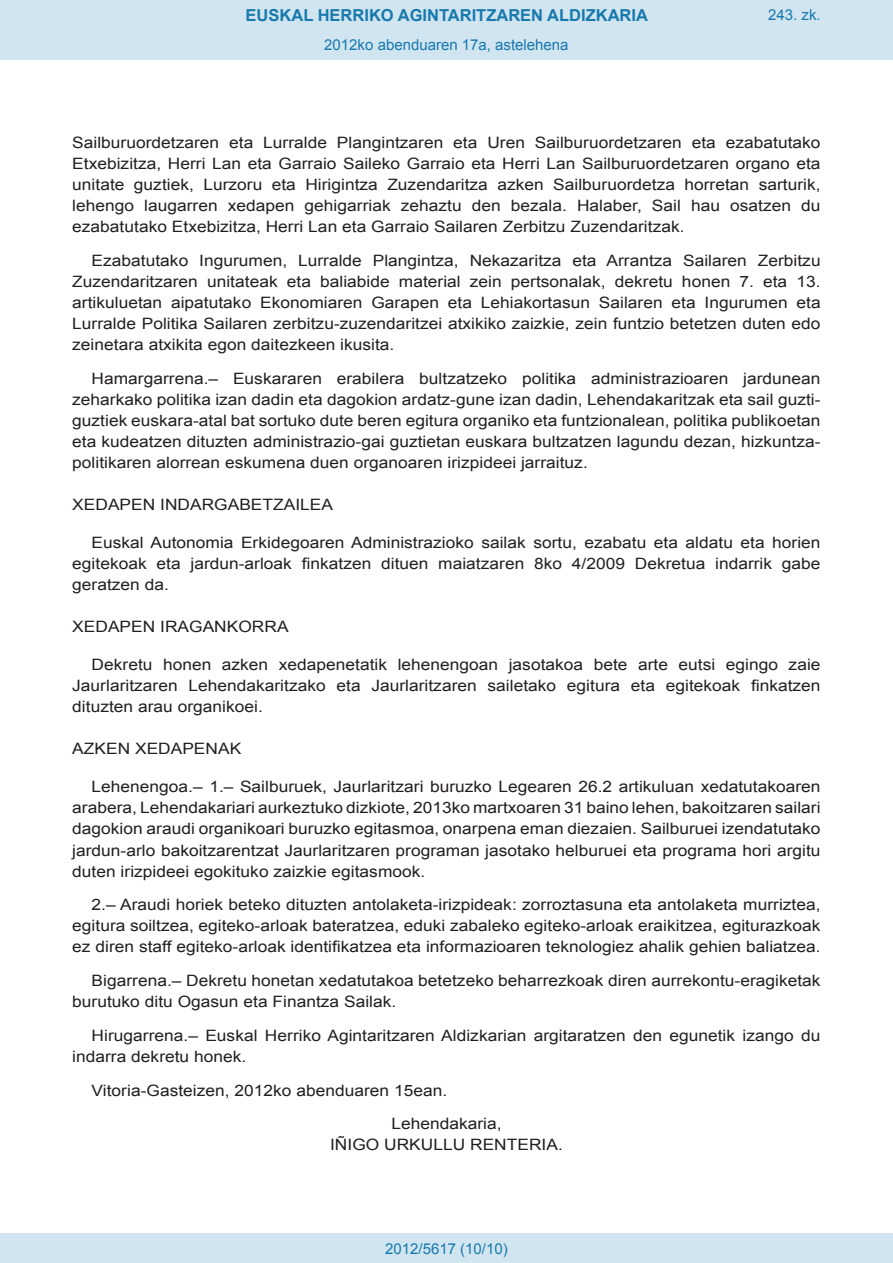
<style>
.page{position:relative;width:893px;height:1263px;background:#fff}
.page>*{position:absolute;margin:0;border:0;box-sizing:border-box;transform-origin:0 0}
.t1{font:700 16.5px "Arial";color:#1879ad}
.BOPVDetalle{font:15.6px/21px "Arial";color:#231f20;text-align:justify;scale:1.11 1}
.BOPVDisposicion{font:15.6px "Arial";color:#231f20;scale:1.11 1}
.BOPVFirmaLugFec{font:15.6px "Arial";color:#231f20;scale:1.11 1}
.BOPVNombreLehen1{font:15.6px "Arial";color:#231f20;scale:1.11 1}
.BOPVPuestoLehen1{font:15.6px "Arial";color:#231f20;scale:1.11 1}
.Paginacion_Centro{font:15px "Arial";color:#1879ad}
</style>
<div class="page">
<div style="left:0;top:0;width:893px;height:60px;background:#d0e5f0"></div>
<div style="left:0;top:1233px;width:893px;height:30px;background:#d0e5f0"></div>
<p class="t1" style="left:246px;top:4px;width:404px">EUSKAL HERRIKO AGINTARITZAREN ALDIZKARIA</p>
<p class="Paginacion_Centro" style="left:324px;top:35px;width:246px">2012ko abenduaren 17a, astelehena</p>
<p class="Paginacion_Centro" style="left:768px;top:5px;width:54px">243. zk.</p>
<p class="BOPVDetalle" style="left:72px;top:132px;width:676px">Sailburuordetzaren eta Lurralde Plangintzaren eta Uren Sailburuordetzaren eta ezabatutako Etxebizitza, Herri Lan eta Garraio Saileko Garraio eta Herri Lan Sailburuordetzaren organo eta unitate guztiek, Lurzoru eta Hirigintza Zuzendaritza azken Sailburuordetza horretan sarturik, lehengo laugarren xedapen gehigarriak zehaztu den bezala. Halaber, Sail hau osatzen du ezabatutako Etxebizitza, Herri Lan eta Garraio Sailaren Zerbitzu Zuzendaritzak.</p>
<p class="BOPVDetalle" style="left:72px;top:250px;width:676px;text-indent:19px">Ezabatutako Ingurumen, Lurralde Plangintza, Nekazaritza eta Arrantza Sailaren Zerbitzu Zuzendaritzaren unitateak eta baliabide material zein pertsonalak, dekretu honen 7. eta 13. artikuluetan aipatutako Ekonomiaren Garapen eta Lehiakortasun Sailaren eta Ingurumen eta Lurralde Politika Sailaren zerbitzu-zuzendaritzei atxikiko zaizkie, zein funtzio betetzen duten edo zeinetara atxikita egon daitezkeen ikusita.</p>
<p class="BOPVDetalle" style="left:72px;top:368px;width:676px;text-indent:19px">Hamargarrena.– Euskararen erabilera bultzatzeko politika administrazioaren jardunean zeharkako politika izan dadin eta dagokion ardatz-gune izan dadin, Lehendakaritzak eta sail guzti&shy;guztiek euskara-atal bat sortuko dute beren egitura organiko eta funtzionalean, politika publikoetan eta kudeatzen dituzten administrazio-gai guztietan euskara bultzatzen lagundu dezan, hizkuntza&shy;politikaren alorrean eskumena duen organoaren irizpideei jarraituz.</p>
<p class="BOPVDisposicion" style="left:72px;top:494px;width:236px">XEDAPEN INDARGABETZAILEA</p>
<p class="BOPVDetalle" style="left:72px;top:532px;width:676px;text-indent:19px">Euskal Autonomia Erkidegoaren Administrazioko sailak sortu, ezabatu eta aldatu eta horien egitekoak eta jardun-arloak finkatzen dituen maiatzaren 8ko 4/2009 Dekretua indarrik gabe geratzen da.</p>
<p class="BOPVDisposicion" style="left:72px;top:616px;width:196px">XEDAPEN IRAGANKORRA</p>
<p class="BOPVDetalle" style="left:72px;top:654px;width:676px;text-indent:19px">Dekretu honen azken xedapenetatik lehenengoan jasotakoa bete arte eutsi egingo zaie Jaurlaritzaren Lehendakaritzako eta Jaurlaritzaren sailetako egitura eta egitekoak finkatzen dituzten arau organikoei.</p>
<p class="BOPVDisposicion" style="left:72px;top:739px;width:154px">AZKEN XEDAPENAK</p>
<p class="BOPVDetalle" style="left:72px;top:777px;width:676px;text-indent:19px">Lehenengoa.– 1.– Sailburuek, Jaurlaritzari buruzko Legearen 26.2 artikuluan xedatutakoaren arabera, Lehendakariari aurkeztuko dizkiote, 2013ko martxoaren 31 baino lehen, bakoitzaren sailari dagokion araudi organikoari buruzko egitasmoa, onarpena eman diezaien. Sailburuei izendatutako jardun-arlo bakoitzarentzat Jaurlaritzaren programan jasotako helburuei eta programa hori argitu duten irizpideei egokituko zaizkie egitasmook.</p>
<p class="BOPVDetalle" style="left:72px;top:894px;width:676px;text-indent:19px">2.– Araudi horiek beteko dituzten antolaketa-irizpideak: zorroztasuna eta antolaketa murriztea, egitura soiltzea, egiteko-arloak bateratzea, eduki zabaleko egiteko-arloak eraikitzea, egiturazkoak ez diren staff egiteko-arloak identifikatzea eta informazioaren teknologiez ahalik gehien baliatzea.</p>
<p class="BOPVDetalle" style="left:72px;top:970px;width:676px;text-indent:19px">Bigarrena.– Dekretu honetan xedatutakoa betetzeko beharrezkoak diren aurrekontu-eragiketak burutuko ditu Ogasun eta Finantza Sailak.</p>
<p class="BOPVDetalle" style="left:72px;top:1025px;width:676px;text-indent:19px">Hirugarrena.– Euskal Herriko Agintaritzaren Aldizkarian argitaratzen den egunetik izango du indarra dekretu honek.</p>
<p class="BOPVFirmaLugFec" style="left:92px;top:1080px;width:322px">Vitoria-Gasteizen, 2012ko abenduaren 15ean.</p>
<p class="BOPVPuestoLehen1" style="left:391px;top:1113px;width:101px">Lehendakaria,</p>
<p class="BOPVNombreLehen1" style="left:330px;top:1134px;width:211px">IÑIGO URKULLU RENTERIA.</p>
<p class="Paginacion_Centro" style="left:385px;top:1238px;width:124px">2012/5617 (10/10)</p>
</div>
